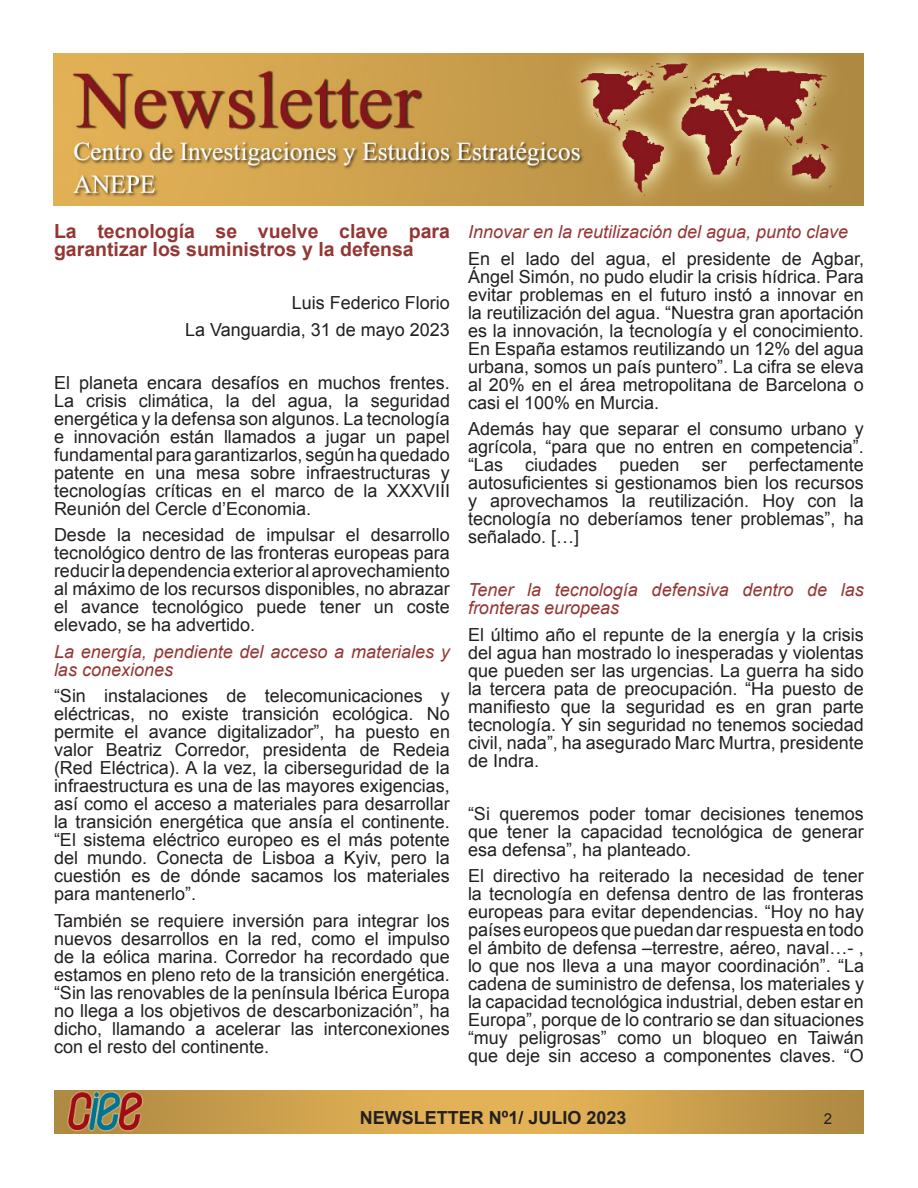
<style>
.page{position:relative;width:918px;height:1188px;background:#fff}
.page>*{position:absolute;margin:0;border:0;box-sizing:border-box;transform-origin:0 0}
.t1{font:700 19.5px/18px "Arial";color:#943634}
.t2{font:18px/18px "Arial";color:#231f20;text-align:justify}
.t3{font:italic 18px/18px "Arial";color:#943634}
.t4{font:700 18px "Arial";color:#231f20}
.t5{font:15px "Arial";color:#231f20}
</style>
<div class="page">
<img style="left:54px;top:1090px;width:810px;height:43px">
<img style="left:53px;top:54px;width:811px;height:151px">
<p class="t1" style="left:54px;top:223px;width:397px">La tecnología se vuelve clave para garantizar los suministros y la defensa</p>
<p class="t2" style="left:292px;top:294px;width:160px">Luis Federico Florio</p>
<p class="t2" style="left:185px;top:320px;width:266px">La Vanguardia, 31 de mayo 2023</p>
<p class="t2" style="left:54px;top:373px;width:398px">El planeta encara desafíos en muchos frentes.<br>La crisis climática, la del agua, la seguridad energética y la defensa son algunos. La tecnología e innovación están llamados a jugar un papel fundamental para garantizarlos, según ha quedado patente en una mesa sobre infraestructuras y tecnologías críticas en el marco de la XXXVIII Reunión del Cercle d’Economia.</p>
<p class="t2" style="left:54px;top:526px;width:397px">Desde la necesidad de impulsar el desarrollo tecnológico dentro de las fronteras europeas para reducir la dependencia exterior al aprovechamiento al máximo de los recursos disponibles, no abrazar el avance tecnológico puede tener un coste elevado, se ha advertido.</p>
<p class="t3" style="left:54px;top:643px;width:397px">La energía, pendiente del acceso a materiales y las conexiones</p>
<p class="t2" style="left:54px;top:687px;width:398px">“Sin instalaciones de telecomunicaciones y eléctricas, no existe transición ecológica. No permite el avance digitalizador”, ha puesto en valor Beatriz Corredor, presidenta de Redeia (Red Eléctrica). A la vez, la ciberseguridad de la infraestructura es una de las mayores exigencias, así como el acceso a materiales para desarrollar la transición energética que ansía el continente. “El sistema eléctrico europeo es el más potente del mundo. Conecta de Lisboa a Kyiv, pero la cuestión es de dónde sacamos los materiales para mantenerlo”.</p>
<p class="t2" style="left:54px;top:911px;width:398px">También se requiere inversión para integrar los nuevos desarrollos en la red, como el impulso de la eólica marina. Corredor ha recordado que estamos en pleno reto de la transición energética. “Sin las renovables de la península Ibérica Europa no llega a los objetivos de descarbonización”, ha dicho, llamando a acelerar las interconexiones con el resto del continente.</p>
<p class="t3" style="left:468px;top:223px;width:382px">Innovar en la reutilización del agua, punto clave</p>
<p class="t2" style="left:468px;top:249px;width:398px">En el lado del agua, el presidente de Agbar, Ángel Simón, no pudo eludir la crisis hídrica. Para evitar problemas en el futuro instó a innovar en la reutilización del agua. “Nuestra gran aportación es la innovación, la tecnología y el conocimiento.<br>En España estamos reutilizando un 12% del agua urbana, somos un país puntero”. La cifra se eleva al 20% en el área metropolitana de Barcelona o casi el 100% en Murcia.</p>
<p class="t2" style="left:468px;top:420px;width:397px">Además hay que separar el consumo urbano y agrícola, “para que no entren en competencia”. “Las ciudades pueden ser perfectamente autosuficientes si gestionamos bien los recursos y aprovechamos la reutilización. Hoy con la tecnología no deberíamos tener problemas”, ha señalado. […]</p>
<p class="t3" style="left:468px;top:581px;width:397px">Tener la tecnología defensiva dentro de las fronteras europeas</p>
<p class="t2" style="left:468px;top:625px;width:397px">El último año el repunte de la energía y la crisis del agua han mostrado lo inesperadas y violentas que pueden ser las urgencias. La guerra ha sido la tercera pata de preocupación. “Ha puesto de manifiesto que la seguridad es en gran parte tecnología. Y sin seguridad no tenemos sociedad civil, nada”, ha asegurado Marc Murtra, presidente de Indra.</p>
<p class="t2" style="left:468px;top:804px;width:397px">“Si queremos poder tomar decisiones tenemos que tener la capacidad tecnológica de generar esa defensa”, ha planteado.</p>
<p class="t2" style="left:468px;top:867px;width:398px">El directivo ha reiterado la necesidad de tener la tecnología en defensa dentro de las fronteras europeas para evitar dependencias. “Hoy no hay países europeos que puedan dar respuesta en todo el ámbito de defensa –terrestre, aéreo, naval…- , lo que nos lleva a una mayor coordinación”. “La cadena de suministro de defensa, los materiales y la capacidad tecnológica industrial, deben estar en Europa”, porque de lo contrario se dan situaciones “muy peligrosas” como un bloqueo en Taiwán que deje sin acceso a componentes claves. “O</p>
<p class="t4" style="left:360px;top:1106px;width:268px">NEWSLETTER Nº1/ JULIO 2023</p>
<p class="t5" style="left:824px;top:1109px;width:10px">2</p>
</div>
